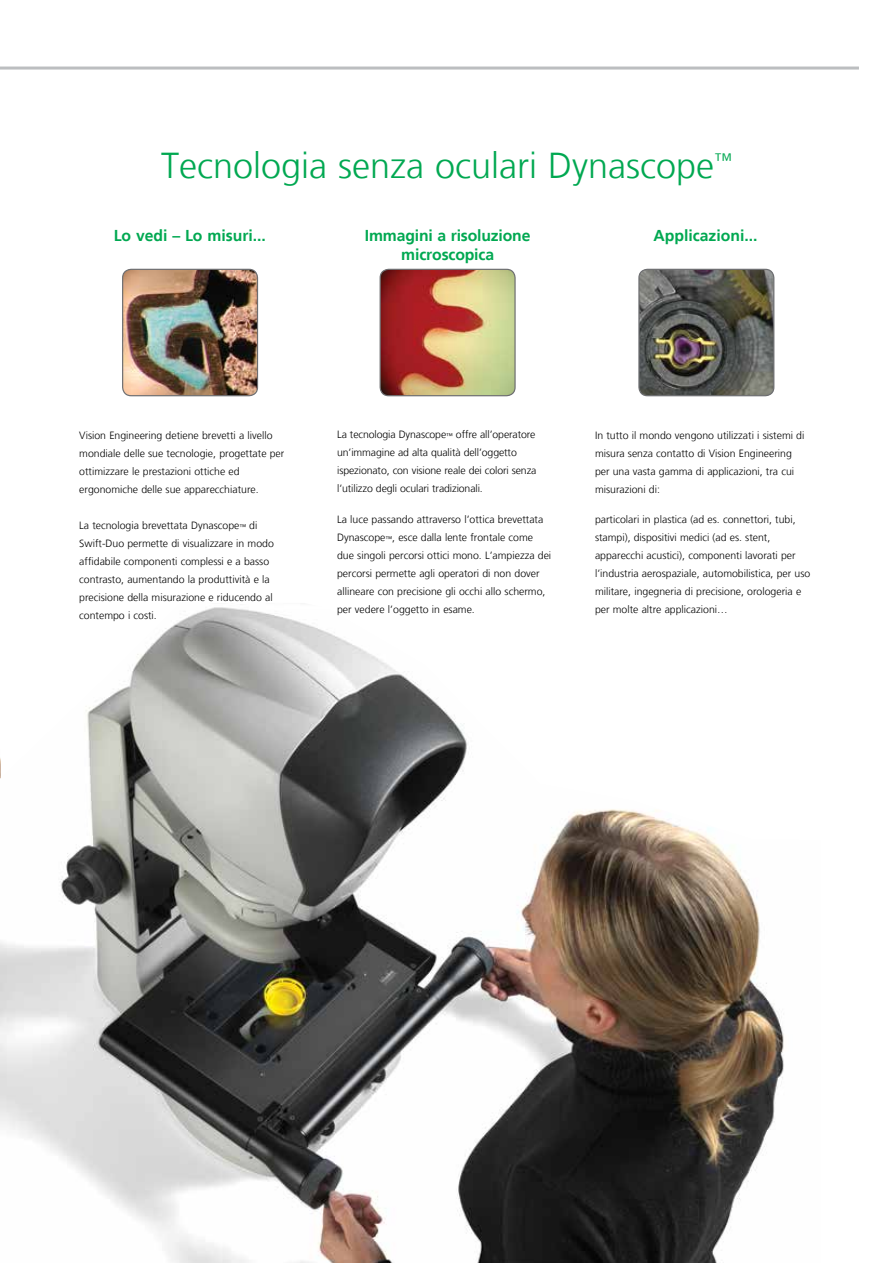
<style>
.page{position:relative;width:893px;height:1263px;background:#fff}
.page>*{position:absolute;margin:0;border:0;box-sizing:border-box;transform-origin:0 0}
.t1{font:300 36px "Frutiger LT";color:#00a851}
.t2{font:700 15.75px/18.9px "Frutiger LT";letter-spacing:-.01em;color:#00a851;text-align:center}
.t3{font:300 10.5px/18px "Frutiger LT";color:#000}
.s1{font-size:6.75px}
</style>
<div class="page">
<img style="left:0;top:607px;width:784px;height:656px">
<hr style="left:0;top:67px;width:859px;height:3px;background:#bcbec0">
<img style="left:123px;top:269px;width:134px;height:127px">
<div style="left:122px;top:269px;width:136px;height:127px;border:1px solid #6d6e71;border-radius:9px"></div>
<img style="left:380px;top:269px;width:135px;height:127px">
<div style="left:380px;top:269px;width:136px;height:127px;border:1px solid #6d6e71;border-radius:9px"></div>
<img style="left:639px;top:269px;width:135px;height:127px">
<div style="left:638px;top:269px;width:136px;height:127px;border:1px solid #6d6e71;border-radius:9px"></div>
<h1 class="t1" style="left:161px;top:146px;width:572px">Tecnologia senza oculari Dynascope<sup>™</sup></h1>
<h2 class="t2" style="left:114px;top:226px;width:154px">Lo vedi – Lo misuri...</h2>
<h2 class="t2" style="left:365px;top:226px;width:167px">Immagini a risoluzione microscopica</h2>
<h2 class="t2" style="left:653px;top:226px;width:106px">Applicazioni...</h2>
<p class="t3" style="left:79px;top:426px;width:207px">Vision Engineering detiene brevetti a livello mondiale delle sue tecnologie, progettate per ottimizzare le prestazioni ottiche ed ergonomiche delle sue apparecchiature.</p>
<p class="t3" style="left:79px;top:516px;width:196px">La tecnologia brevettata Dynascope<span class="s1">™</span> di Swift-Duo permette di visualizzare in modo affidabile componenti complessi e a basso contrasto, aumentando la produttività e la precisione della misurazione e riducendo al contempo i costi.</p>
<p class="t3" style="left:337px;top:426px;width:201px">La tecnologia Dynascope<span class="s1">™</span> offre all’operatore un’immagine ad alta qualità dell’oggetto ispezionato, con visione reale dei colori senza l’utilizzo degli oculari tradizionali.</p>
<p class="t3" style="left:337px;top:510px;width:216px">La luce passando attraverso l’ottica brevettata Dynascope<span class="s1">™</span>, esce dalla lente frontale come due singoli percorsi ottici mono. L’ampiezza dei percorsi permette agli operatori di non dover allineare con precisione gli occhi allo schermo, per vedere l’oggetto in esame.</p>
<p class="t3" style="left:595px;top:426px;width:211px">In tutto il mondo vengono utilizzati i sistemi di misura senza contatto di Vision Engineering per una vasta gamma di applicazioni, tra cui misurazioni di:</p>
<p class="t3" style="left:595px;top:511px;width:217px">particolari in plastica (ad es. connettori, tubi, stampi), dispositivi medici (ad es. stent, apparecchi acustici), componenti lavorati per l’industria aerospaziale, automobilistica, per uso militare, ingegneria di precisione, orologeria e per molte altre applicazioni…</p>
</div>
